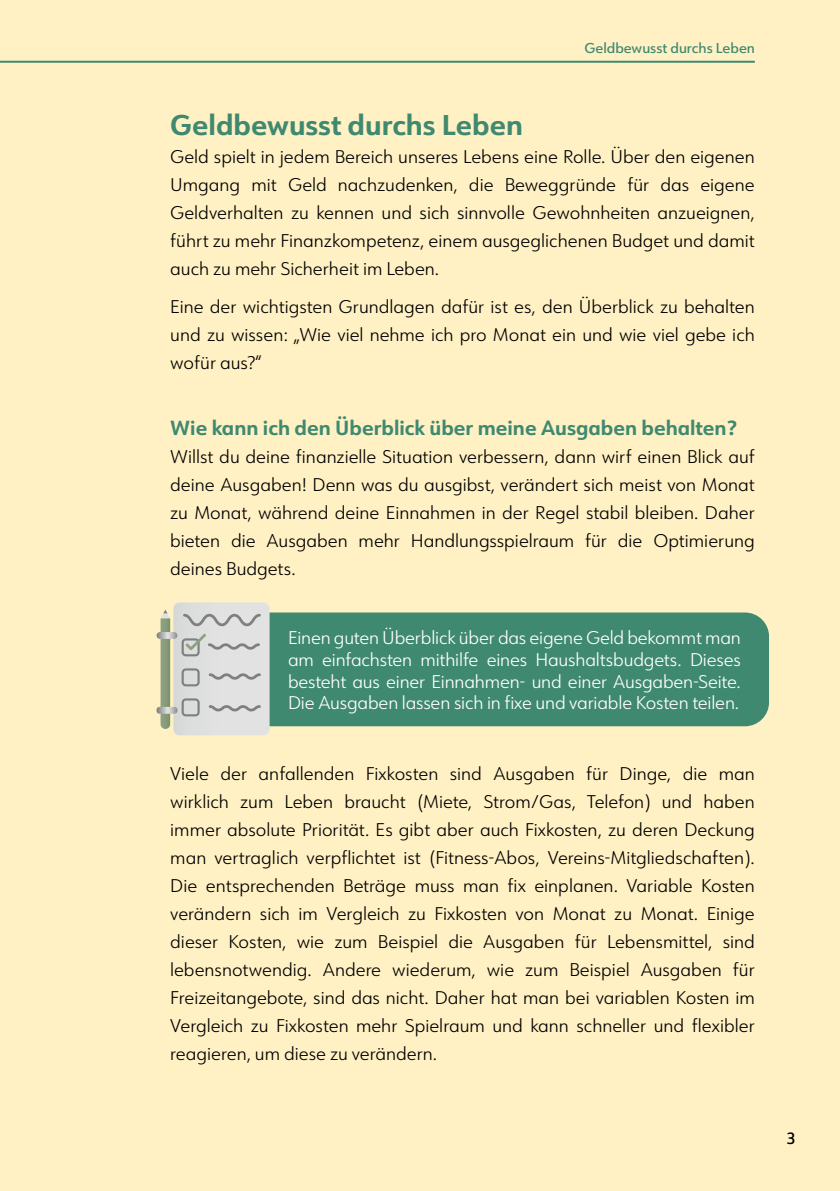
<style>
.page{position:relative;width:840px;height:1191px;background:#fff}
.page>*{position:absolute;margin:0;border:0;box-sizing:border-box;transform-origin:0 0}
.t1{font:700 28px "URW Form";color:#408971}
.t2{font:700 20px "URW Form";color:#408971}
.t3{font:300 18px/28px "URW Form";color:#000;text-align:justify}
.t4{font:300 18px/21.6px "URW Form";letter-spacing:-.01em;color:#fff;text-align:justify}
.t5{font:500 16px "URW Form";color:#000}
.t6{font:500 14px "URW Form";color:#408971}
</style>
<div class="page">
<div style="left:0;top:0;width:839px;height:1191px;background:#fff1c4"></div>
<div style="left:233px;top:612px;width:535px;height:114px;background:#408971;border-radius:24px"></div>
<svg style="left:156px;top:602px;width:113px;height:133px;background:#d4d4ce"></svg>
<hr style="left:0;top:61px;width:754px;height:2px;background:#408971">
<p class="t6" style="left:584px;top:39px;width:172px">Geldbewusst durchs Leben</p>
<h1 class="t1" style="left:170px;top:105px;width:354px">Geldbewusst durchs Leben</h1>
<p class="t3" style="left:170px;top:142px;width:585px">Geld spielt in jedem Bereich unseres Lebens eine Rolle. Über den eigenen Umgang mit Geld nachzudenken, die Beweggründe für das eigene Geldverhalten zu kennen und sich sinnvolle Gewohnheiten anzueignen, führt zu mehr Finanzkompetenz, einem ausgeglichenen Budget und damit auch zu mehr Sicherheit im Leben.</p>
<p class="t3" style="left:170px;top:292px;width:585px">Eine der wichtigsten Grundlagen dafür ist es, den Überblick zu behalten und zu wissen: „Wie viel nehme ich pro Monat ein und wie viel gebe ich wofür aus?“</p>
<p class="t2" style="left:170px;top:414px;width:567px">Wie kann ich den Überblick über meine Ausgaben behalten?</p>
<p class="t3" style="left:170px;top:442px;width:585px">Willst du deine finanzielle Situation verbessern, dann wirf einen Blick auf deine Ausgaben! Denn was du ausgibst, verändert sich meist von Monat zu Monat, während deine Einnahmen in der Regel stabil bleiben. Daher bieten die Ausgaben mehr Handlungsspielraum für die Optimierung deines Budgets.</p>
<p class="t4" style="left:288px;top:626px;width:454px">Einen guten Überblick über das eigene Geld bekommt man am einfachsten mithilfe eines Haushaltsbudgets. Dieses besteht aus einer Einnahmen- und einer Ausgaben-Seite.<br>Die Ausgaben lassen sich in fixe und variable Kosten teilen.</p>
<p class="t3" style="left:170px;top:759px;width:585px">Viele der anfallenden Fixkosten sind Ausgaben für Dinge, die man wirklich zum Leben braucht (Miete, Strom/Gas, Telefon) und haben immer absolute Priorität. Es gibt aber auch Fixkosten, zu deren Deckung man vertraglich verpflichtet ist (Fitness-Abos, Vereins-Mitgliedschaften).<br>Die entsprechenden Beträge muss man fix einplanen. Variable Kosten verändern sich im Vergleich zu Fixkosten von Monat zu Monat. Einige dieser Kosten, wie zum Beispiel die Ausgaben für Lebensmittel, sind lebensnotwendig. Andere wiederum, wie zum Beispiel Ausgaben für Freizeitangebote, sind das nicht. Daher hat man bei variablen Kosten im Vergleich zu Fixkosten mehr Spielraum und kann schneller und flexibler reagieren, um diese zu verändern.</p>
<p class="t5" style="left:786px;top:1127px;width:11px">3</p>
</div>
